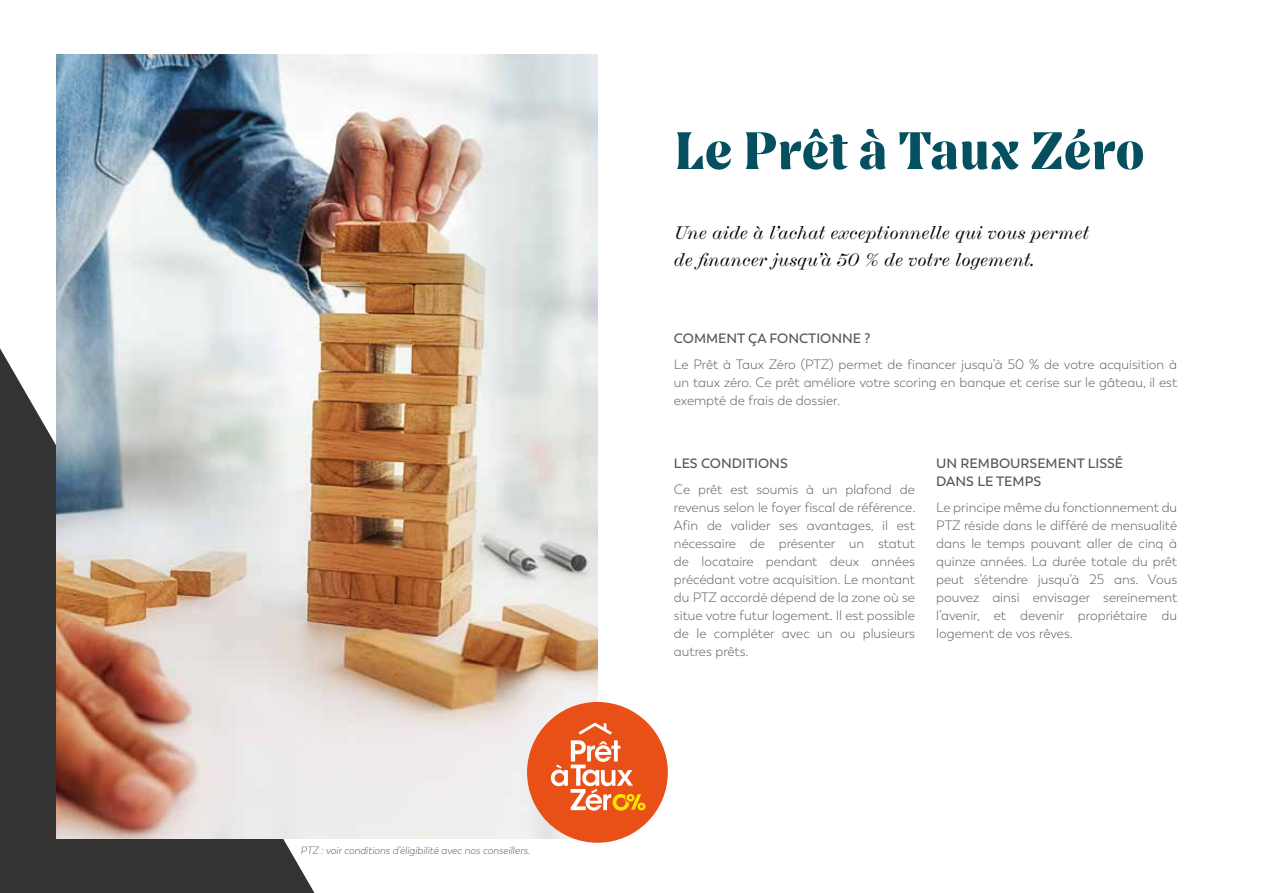
<style>
.page{position:relative;width:1263px;height:893px;background:#fff}
.page>*{position:absolute;margin:0;border:0;box-sizing:border-box;transform-origin:0 0}
.t1{font:800 52.5px "Nave";color:#045060}
.t2{font:italic 18px/27px "Chapman";letter-spacing:.02em;color:#000}
.t3{font:300 13.5px/18px "Trenda";color:#575756;text-align:justify}
.t4{font:600 13.5px/18px "Trenda";color:#575756}
.t5{font:italic 300 10.5px "Trenda";color:#575756}
</style>
<div class="page">
<svg style="left:0;top:348px;width:314px;height:545px;background:#434343"></svg>
<img style="left:56px;top:54px;width:541px;height:785px">
<div style="left:527px;top:702px;width:141px;height:141px;background:#e95017;border-radius:50%"></div>
<svg style="left:551px;top:723px;width:94px;height:88px"></svg>
<p class="t5" style="left:301px;top:844px;width:231px">PTZ : voir conditions d’éligibilité avec nos conseillers.</p>
<h1 class="t1" style="left:674px;top:117px;width:472px">Le Prêt à Taux Zéro</h1>
<h2 class="t2" style="left:674px;top:218px;width:416px">Une aide à l’achat exceptionnelle qui vous permet de financer jusqu’à 50 % de votre logement.</h2>
<p class="t4" style="left:674px;top:329px;width:198px">COMMENT ÇA FONCTIONNE ?</p>
<p class="t3" style="left:674px;top:356px;width:505px">Le Prêt à Taux Zéro (PTZ) permet de financer jusqu’à 50 % de votre acquisition à un taux zéro. Ce prêt améliore votre scoring en banque et cerise sur le gâteau, il est exempté de frais de dossier.</p>
<p class="t4" style="left:674px;top:454px;width:115px">LES CONDITIONS</p>
<p class="t3" style="left:674px;top:481px;width:243px">Ce prêt est soumis à un plafond de revenus selon le foyer fiscal de référence.<br>Afin de valider ses avantages, il est nécessaire de présenter un statut de locataire pendant deux années précédant votre acquisition. Le montant du PTZ accordé dépend de la zone où se situe votre futur logement. Il est possible de le compléter avec un ou plusieurs autres prêts.</p>
<p class="t4" style="left:936px;top:454px;width:188px">UN REMBOURSEMENT LISSÉ<br>DANS LE TEMPS</p>
<p class="t3" style="left:936px;top:499px;width:242px">Le principe même du fonctionnement du PTZ réside dans le différé de mensualité dans le temps pouvant aller de cinq à quinze années. La durée totale du prêt peut s’étendre jusqu’à 25 ans. Vous pouvez ainsi envisager sereinement l’avenir, et devenir propriétaire du logement de vos rêves.</p>
</div>
